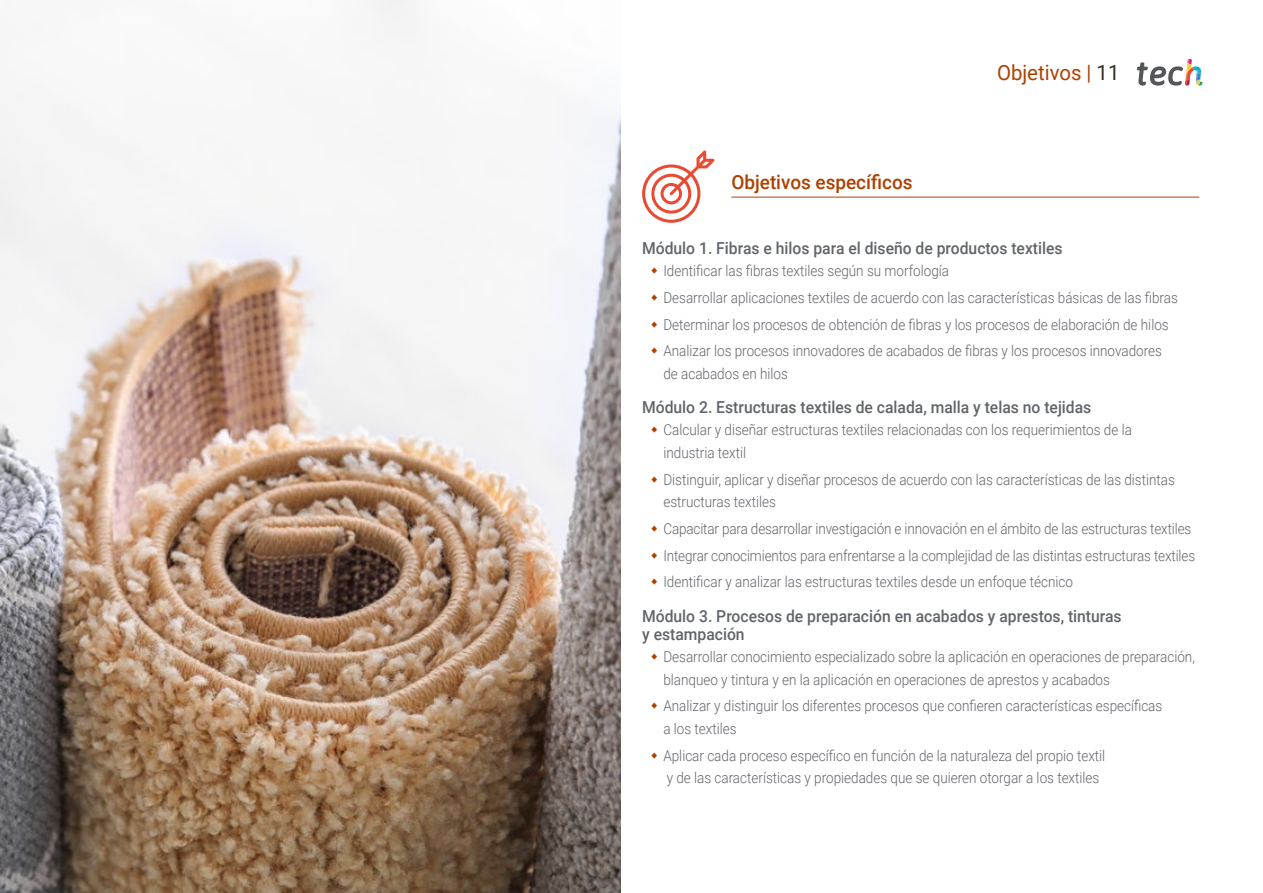
<style>
.page{position:relative;width:1263px;height:893px;background:#fff}
.page>*{position:absolute;margin:0;border:0;box-sizing:border-box;transform-origin:0 0}
.t1{font:21px "Roboto";color:#ae4000}
.t2{font:500 19.5px "Roboto";color:#ae4000}
.t3{font:500 16.5px/18px "Roboto";color:#61646a;scale:.95 1}
.t4{font:300 15px/26.7px "Roboto";color:#61646a;scale:.9 1}
.s1{color:#312e20}
</style>
<div class="page">
<svg style="left:1137px;top:59px;width:65px;height:27px"></svg>
<hr style="left:731px;top:197px;width:468px;height:1px;background:#ae4000">
<svg style="left:642px;top:150px;width:72px;height:73px"></svg>
<img style="left:0;top:0;width:621px;height:893px">
<h2 class="t2" style="left:731px;top:168px;width:183px">Objetivos específicos</h2>
<h1 class="t1" style="left:997px;top:57px;width:124px">Objetivos | <span class="s1">11</span></h1>
<p class="t3" style="left:642px;top:238px;width:444px">Módulo 1. Fibras e hilos para el diseño de productos textiles</p>
<p class="t4" style="left:663px;top:257px;width:573px">Identificar las fibras textiles según su morfología<br>Desarrollar aplicaciones textiles de acuerdo con las características básicas de las fibras Determinar los procesos de obtención de fibras y los procesos de elaboración de hilos Analizar los procesos innovadores de acabados de fibras y los procesos innovadores</p>
<p class="t4" style="left:663px;top:360px;width:140px">de acabados en hilos</p>
<p class="t3" style="left:642px;top:398px;width:474px">Módulo 2. Estructuras textiles de calada, malla y telas no tejidas</p>
<p class="t4" style="left:663px;top:418px;width:522px;line-height:22.5px">Calcular y diseñar estructuras textiles relacionadas con los requerimientos de la industria textil</p>
<p class="t4" style="left:663px;top:468px;width:570px;line-height:22.5px">Distinguir, aplicar y diseñar procesos de acuerdo con las características de las distintas estructuras textiles</p>
<p class="t4" style="left:663px;top:515px;width:592px">Capacitar para desarrollar investigación e innovación en el ámbito de las estructuras textiles<br>Integrar conocimientos para enfrentarse a la complejidad de las distintas estructuras textiles<br>Identificar y analizar las estructuras textiles desde un enfoque técnico</p>
<p class="t3" style="left:642px;top:606px;width:506px">Módulo 3. Procesos de preparación en acabados y aprestos, tinturas y estampación</p>
<p class="t4" style="left:663px;top:645px;width:592px;line-height:22.5px">Desarrollar conocimiento especializado sobre la aplicación en operaciones de preparación, blanqueo y tintura y en la aplicación en operaciones de aprestos y acabados</p>
<p class="t4" style="left:663px;top:694px;width:556px;line-height:22.5px">Analizar y distinguir los diferentes procesos que confieren características específicas a los textiles</p>
<p class="t4" style="left:663px;top:743px;width:492px;line-height:22.5px">Aplicar cada proceso específico en función de la naturaleza del propio textil y de las características y propiedades que se quieren otorgar a los textiles</p>
</div>
